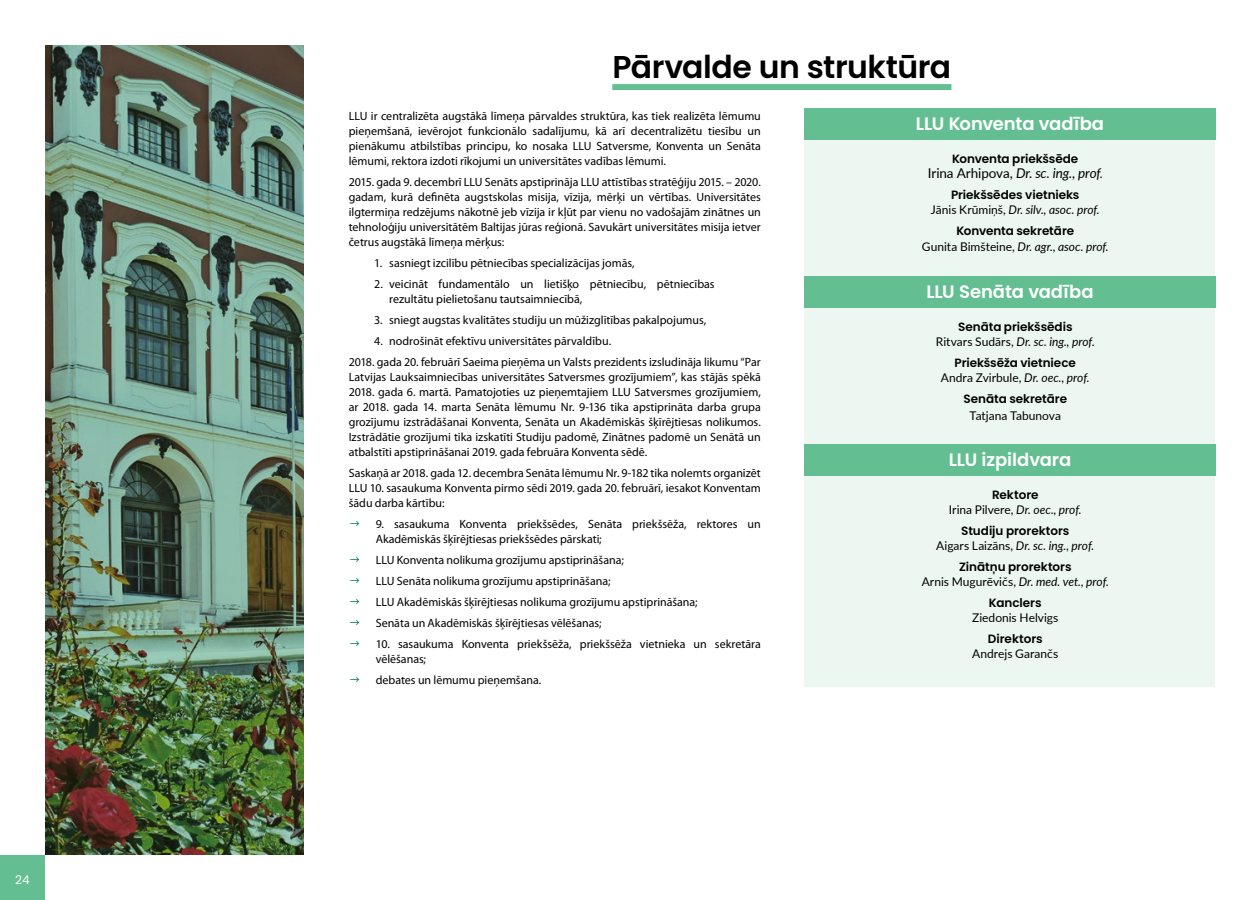
<style>
.page{position:relative;width:1260px;height:900px;background:#fff}
.page>*{position:absolute;margin:0;border:0;box-sizing:border-box;transform-origin:0 0}
.t1{font:600 31.5px "Poppins";letter-spacing:-.015em;color:#000}
.t2{font:600 18px "Poppins";letter-spacing:-.005em;color:#fff}
.t3{font:italic 13.5px "Lato";letter-spacing:-.005em;color:#000}
.t4{font:12px/15px "Myriad Pro";color:#000}
.t5{font:600 12px "Poppins";letter-spacing:-.005em;color:#000}
.t6{font:italic 12px "Lato";color:#000}
.t7{font:12px "Lato";color:#000}
.t8{font:12px "Poppins";color:#fff}
.s1{font-style:normal}
.s2{font-size:12px}
.s3{font-style:italic}
</style>
<div class="page">
<div style="left:0;top:855px;width:45px;height:45px;background:#63bf91"></div>
<div style="left:612px;top:84px;width:339px;height:6px;background:#63bf91"></div>
<div style="left:804px;top:111px;width:411px;height:576px;background:#edf7f2"></div>
<img style="left:45px;top:45px;width:259px;height:810px">
<div style="left:804px;top:108px;width:412px;height:31px;background:#63bf91"></div>
<div style="left:804px;top:276px;width:412px;height:32px;background:#63bf91"></div>
<div style="left:804px;top:445px;width:412px;height:31px;background:#63bf91"></div>
<p class="t8" style="left:15px;top:873px;width:16px">24</p>
<h1 class="t1" style="left:612px;top:49px;width:340px">Pārvalde un struktūra</h1>
<p class="t4" style="left:349px;top:108px;width:414px;text-align:justify">LLU ir centralizēta augstākā līmeņa pārvaldes struktūra, kas tiek realizēta lēmumu pieņemšanā, ievērojot funkcionālo sadalījumu, kā arī decentralizētu tiesību un pienākumu atbilstības principu, ko nosaka LLU Satversme, Konventa un Senāta lēmumi, rektora izdoti rīkojumi un universitātes vadības lēmumi.</p>
<p class="t4" style="left:349px;top:174px;width:414px;text-align:justify">2015. gada 9. decembrī LLU Senāts apstiprināja LLU attīstības stratēģiju 2015. – 2020. gadam, kurā definēta augstskolas misija, vīzija, mērķi un vērtības. Universitātes ilgtermiņa redzējums nākotnē jeb vīzija ir kļūt par vienu no vadošajām zinātnes un tehnoloģiju universitātēm Baltijas jūras reģionā. Savukārt universitātes misija ietver četrus augstākā līmeņa mērķus:</p>
<p class="t4" style="left:374px;top:255px;width:262px">1. sasniegt izcilību pētniecības specializācijas jomās,</p>
<p class="t4" style="left:389px;top:276px;width:327px;text-indent:-15px">2. veicināt fundamentālo un lietišķo pētniecību, pētniecības rezultātu pielietošanu tautsaimniecībā,</p>
<p class="t4" style="left:374px;top:312px;width:334px">3. sniegt augstas kvalitātes studiju un mūžizglītības pakalpojumus,</p>
<p class="t4" style="left:349px;top:330px;width:414px;line-height:21px;text-indent:26px">4. nodrošināt efektīvu universitātes pārvaldību.<br>2018. gada 20. februārī Saeima pieņēma un Valsts prezidents izsludināja likumu “Par</p>
<p class="t4" style="left:349px;top:369px;width:414px;text-align:justify">Latvijas Lauksaimniecības universitātes Satversmes grozījumiem”, kas stājās spēkā 2018. gada 6. martā. Pamatojoties uz pieņemtajiem LLU Satversmes grozījumiem, ar 2018. gada 14. marta Senāta lēmumu Nr. 9-136 tika apstiprināta darba grupa grozījumu izstrādāšanai Konventa, Senāta un Akadēmiskās šķīrējtiesas nolikumos.<br>Izstrādātie grozījumi tika izskatīti Studiju padomē, Zinātnes padomē un Senātā un atbalstīti apstiprināšanai 2019. gada februāra Konventa sēdē.</p>
<p class="t4" style="left:349px;top:465px;width:414px;text-align:justify">Saskaņā ar 2018. gada 12. decembra Senāta lēmumu Nr. 9-182 tika nolemts organizēt LLU 10. sasaukuma Konventa pirmo sēdi 2019. gada 20. februārī, iesakot Konventam šādu darba kārtību:</p>
<p class="t4" style="left:376px;top:516px;width:387px">9. sasaukuma Konventa priekšsēdes, Senāta priekšsēža, rektores un<br>Akadēmiskās šķīrējtiesas priekšsēdes pārskati;</p>
<p class="t4" style="left:376px;top:549px;width:323px;line-height:21px">LLU Konventa nolikuma grozījumu apstiprināšana;<br>LLU Senāta nolikuma grozījumu apstiprināšana;<br>LLU Akadēmiskās šķīrējtiesas nolikuma grozījumu apstiprināšana; Senāta un Akadēmiskās šķīrējtiesas vēlēšanas;</p>
<p class="t4" style="left:376px;top:636px;width:387px">10. sasaukuma Konventa priekšsēža, priekšsēža vietnieka un sekretāra vēlēšanas;</p>
<p class="t4" style="left:376px;top:672px;width:167px">debates un lēmumu pieņemšana.</p>
<h2 class="t2" style="left:916px;top:113px;width:190px">LLU Konventa vadība</h2>
<p class="t5" style="left:952px;top:152px;width:128px">Konventa priekšsēde</p>
<p class="t3" style="left:928px;top:163px;width:177px"><span class="s1">Irina Arhipova,</span> Dr. sc. ing., prof<span class="s2">.</span></p>
<p class="t5" style="left:951px;top:188px;width:130px">Priekšsēdes vietnieks</p>
<p class="t6" style="left:931px;top:201px;width:170px"><span class="s1">Jānis Krūmiņš,</span> Dr. silv., asoc. prof.</p>
<p class="t5" style="left:956px;top:224px;width:119px">Konventa sekretāre</p>
<p class="t6" style="left:922px;top:238px;width:188px"><span class="s1">Gunita Bimšteine,</span> Dr. agr., asoc. prof.</p>
<h2 class="t2" style="left:926px;top:281px;width:169px">LLU Senāta vadība</h2>
<p class="t5" style="left:958px;top:320px;width:116px">Senāta priekšsēdis</p>
<p class="t6" style="left:936px;top:333px;width:161px"><span class="s1">Ritvars Sudārs,</span> Dr. sc. ing., prof.</p>
<p class="t5" style="left:955px;top:356px;width:123px">Priekšsēža vietniece</p>
<p class="t7" style="left:941px;top:369px;width:150px">Andra Zvirbule, <span class="s3">Dr. oec., prof.</span></p>
<p class="t5" style="left:963px;top:392px;width:105px">Senāta sekretāre</p>
<p class="t7" style="left:970px;top:407px;width:93px">Tatjana Tabunova</p>
<h2 class="t2" style="left:949px;top:450px;width:124px">LLU izpildvara</h2>
<p class="t5" style="left:992px;top:488px;width:48px">Rektore</p>
<p class="t7" style="left:949px;top:502px;width:134px">Irina Pilvere, <span class="s3">Dr. oec., prof.</span></p>
<p class="t5" style="left:961px;top:524px;width:110px">Studiju prorektors</p>
<p class="t6" style="left:936px;top:538px;width:159px"><span class="s1">Aigars Laizāns,</span> Dr. sc. ing., prof.</p>
<p class="t5" style="left:959px;top:560px;width:114px">Zinātņu prorektors</p>
<p class="t6" style="left:922px;top:574px;width:189px"><span class="s1">Arnis Mugurēvičs,</span> Dr. med. vet., prof.</p>
<p class="t5" style="left:989px;top:596px;width:54px">Kanclers</p>
<p class="t7" style="left:972px;top:610px;width:88px">Ziedonis Helvigs</p>
<p class="t5" style="left:988px;top:632px;width:56px">Direktors</p>
<p class="t7" style="left:972px;top:646px;width:88px">Andrejs Garančs</p>
</div>
